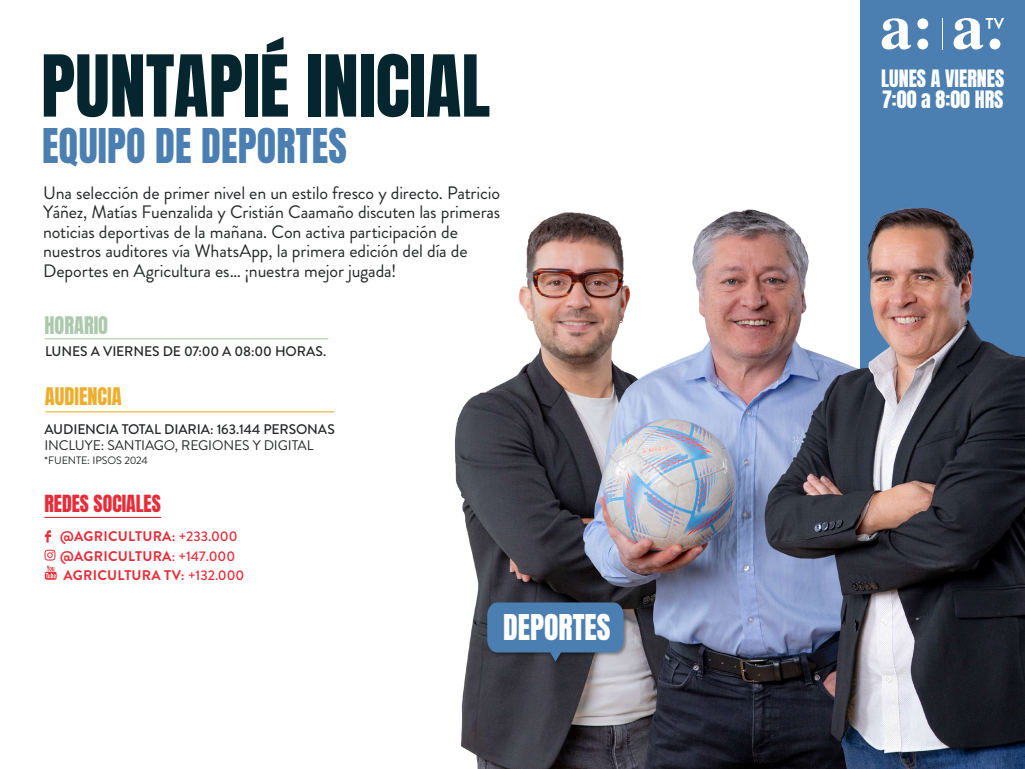
<style>
.page{position:relative;width:1025px;height:769px;background:#fff}
.page>*{position:absolute;margin:0;border:0;box-sizing:border-box;transform-origin:0 0}
.t1{font:72.5px "Anton";color:#05262e}
.t2{font:40px "Anton";letter-spacing:.005em;color:#4b7fb1}
.t3{font:29.7px "Anton";color:#fff}
.t4{font:20.25px "Anton";color:#eeae2d}
.t5{font:20.25px "Anton";color:#acc9ad}
.t6{font:20px/21px "Anton";color:#fff}
.t7{font:19.75px "Anton";color:#e62d39}
.t8{font:18px/19.5px "Brandon Grotesque";letter-spacing:-.01em;color:#252829}
.t9{font:700 14px/19.6px "Brandon Grotesque";letter-spacing:.02em;color:#e62d39}
.t10{font:500 13.95px "Brandon Grotesque";letter-spacing:-.01em;color:#252829}
.t11{font:13.95px "Brandon Grotesque";letter-spacing:-.01em;color:#252829}
.t12{font:10.75px "Brandon Grotesque";letter-spacing:-.015em;color:#252829}
.s1{font-weight:500}
</style>
<div class="page">
<div style="left:860px;top:0;width:164px;height:769px;background:#4b7fb1"></div>
<img style="left:454px;top:286px;width:70px;height:483px">
<img style="left:524px;top:212px;width:199px;height:557px">
<img style="left:723px;top:207px;width:301px;height:562px">
<div style="left:486px;top:602px;width:142px;height:64px;background:#000;opacity:.35"></div>
<svg style="left:487px;top:602px;width:136px;height:60px;background:#4b75a0"></svg>
<hr style="left:45px;top:411px;width:289px;height:1px;background:#eeae2d">
<hr style="left:45px;top:338px;width:283px;height:1px;background:#acc9ad">
<hr style="left:45px;top:517px;width:116px;height:1px;background:#e62d39">
<svg style="left:45px;top:530px;width:6px;height:13px"></svg>
<svg style="left:45px;top:550px;width:12px;height:30px"></svg>
<svg style="left:881px;top:18px;width:30px;height:32px"></svg>
<svg style="left:917px;top:18px;width:11px;height:31px"></svg>
<hr style="left:942px;top:18px;width:1px;height:32px;background:#fff">
<svg style="left:953px;top:18px;width:51px;height:31px"></svg>
<h1 class="t1" style="left:41px;top:49px;width:450px">PUNTAPIÉ INICIAL</h1>
<h2 class="t2" style="left:42px;top:125px;width:306px">EQUIPO DE DEPORTES</h2>
<p class="t8" style="left:43px;top:183px;width:458px">Una selección de primer nivel en un estilo fresco y directo. Patricio Yáñez, Matías Fuenzalida y Cristián Caamaño discuten las primeras noticias deportivas de la mañana. Con activa participación de nuestros auditores vía WhatsApp, la primera edición del día de Deportes en Agricultura es… ¡nuestra mejor jugada!</p>
<p class="t5" style="left:45px;top:315px;width:65px">HORARIO</p>
<p class="t10" style="left:45px;top:342px;width:283px">LUNES A VIERNES DE 07:00 A 08:00 HORAS.</p>
<p class="t4" style="left:45px;top:386px;width:78px">AUDIENCIA</p>
<p class="t10" style="left:45px;top:420px;width:292px">AUDIENCIA TOTAL DIARIA: 163.144 PERSONAS</p>
<p class="t11" style="left:45px;top:436px;width:270px">INCLUYE: SANTIAGO, REGIONES Y DIGITAL</p>
<p class="t12" style="left:45px;top:453px;width:105px">*FUENTE: IPSOS 2024</p>
<p class="t7" style="left:45px;top:494px;width:118px">REDES SOCIALES</p>
<p class="t9" style="left:60px;top:527px;width:186px">@AGRICULTURA: <span class="s1">+233.000 </span>@AGRICULTURA<span class="s1">: +147.000<br></span>AGRICULTURA TV: <span class="s1">+132.000</span></p>
<h3 class="t3" style="left:503px;top:613px;width:109px">DEPORTES</h3>
<p class="t6" style="left:881px;top:70px;width:125px">LUNES A VIERNES<br>7:00 a 8:00 HRS</p>
</div>
